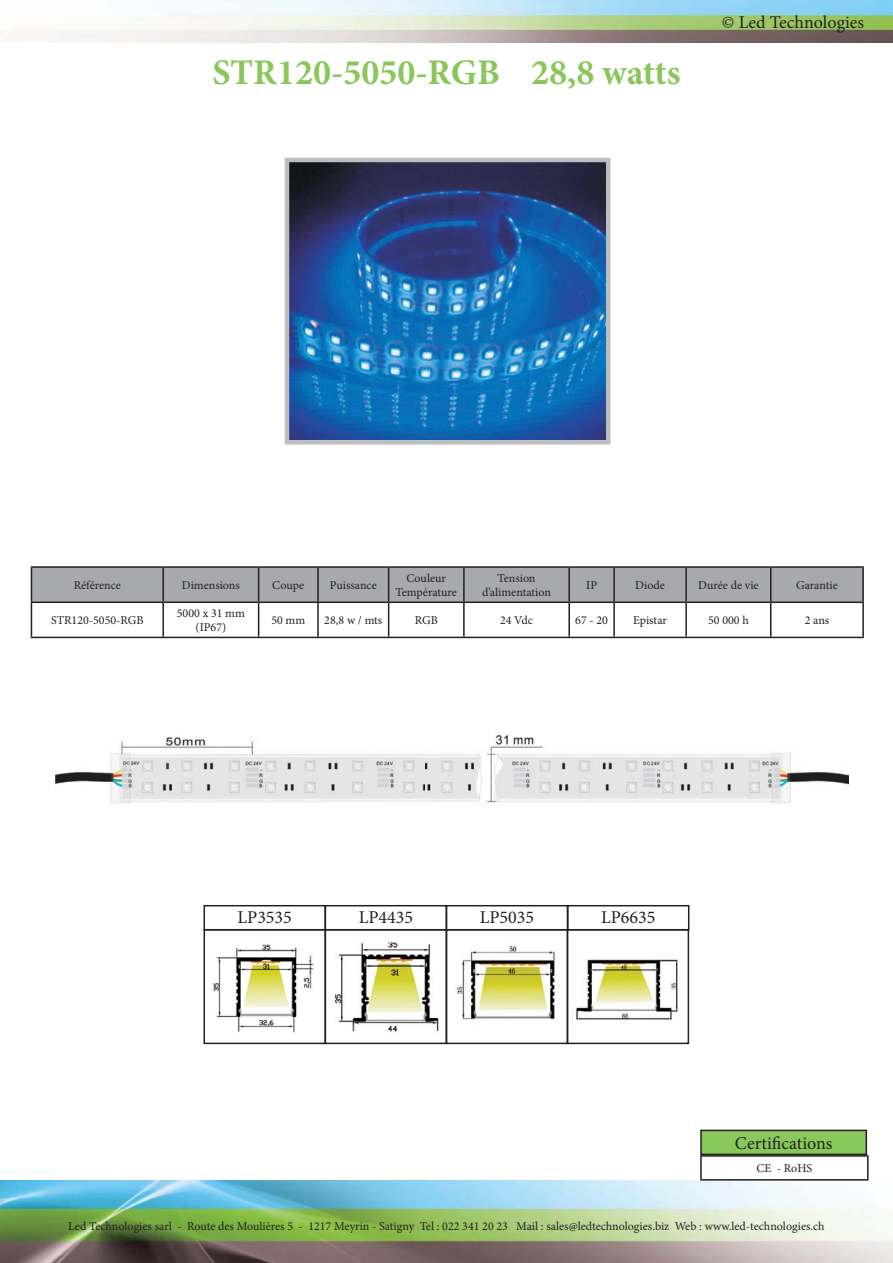
<style>
.page{position:relative;width:893px;height:1263px;background:#fff}
.page>*{position:absolute;margin:0;border:0;box-sizing:border-box;transform-origin:0 0}
.t1{font:700 36px "Minion Pro";color:#8ac75a}
.t2{font:18px "Minion Pro";color:#231f20}
.t3{font:12px/14.4px "Minion Pro";color:#231f20;text-align:center}
</style>
<div class="page">
<img style="left:0;top:1180px;width:893px;height:83px">
<img style="left:0;top:1px;width:893px;height:42px">
<img style="left:290px;top:163px;width:315px;height:276px">
<div style="left:285px;top:158px;width:325px;height:286px;border:4px solid #bbbdc0"></div>
<div style="left:32px;top:568px;width:830px;height:33px;background:#a7a9ac"></div>
<hr style="left:31px;top:566px;width:132px;height:2px;background:#231f20">
<hr style="left:31px;top:568px;width:1px;height:33px;background:#231f20">
<hr style="left:163px;top:566px;width:96px;height:2px;background:#231f20">
<hr style="left:162px;top:568px;width:2px;height:33px;background:#231f20">
<hr style="left:259px;top:566px;width:59px;height:2px;background:#231f20">
<hr style="left:258px;top:568px;width:1px;height:33px;background:#231f20">
<hr style="left:318px;top:566px;width:71px;height:2px;background:#231f20">
<hr style="left:317px;top:568px;width:2px;height:33px;background:#231f20">
<hr style="left:389px;top:566px;width:75px;height:2px;background:#231f20">
<hr style="left:388px;top:568px;width:1px;height:33px;background:#231f20">
<hr style="left:464px;top:566px;width:105px;height:2px;background:#231f20">
<hr style="left:463px;top:568px;width:2px;height:33px;background:#231f20">
<hr style="left:569px;top:566px;width:45px;height:2px;background:#231f20">
<hr style="left:568px;top:568px;width:2px;height:33px;background:#231f20">
<hr style="left:614px;top:566px;width:72px;height:2px;background:#231f20">
<hr style="left:613px;top:568px;width:2px;height:33px;background:#231f20">
<hr style="left:686px;top:566px;width:85px;height:2px;background:#231f20">
<hr style="left:685px;top:568px;width:2px;height:33px;background:#231f20">
<hr style="left:771px;top:566px;width:93px;height:2px;background:#231f20">
<hr style="left:770px;top:568px;width:1px;height:33px;background:#231f20">
<hr style="left:862px;top:568px;width:2px;height:33px;background:#231f20">
<hr style="left:31px;top:601px;width:132px;height:2px;background:#231f20">
<hr style="left:31px;top:603px;width:1px;height:34px;background:#231f20">
<hr style="left:163px;top:601px;width:96px;height:2px;background:#231f20">
<hr style="left:162px;top:603px;width:2px;height:34px;background:#231f20">
<hr style="left:259px;top:601px;width:59px;height:2px;background:#231f20">
<hr style="left:258px;top:603px;width:1px;height:34px;background:#231f20">
<hr style="left:318px;top:601px;width:71px;height:2px;background:#231f20">
<hr style="left:317px;top:603px;width:2px;height:34px;background:#231f20">
<hr style="left:389px;top:601px;width:75px;height:2px;background:#231f20">
<hr style="left:388px;top:603px;width:1px;height:34px;background:#231f20">
<hr style="left:464px;top:601px;width:105px;height:2px;background:#231f20">
<hr style="left:463px;top:603px;width:2px;height:34px;background:#231f20">
<hr style="left:569px;top:601px;width:45px;height:2px;background:#231f20">
<hr style="left:568px;top:603px;width:2px;height:34px;background:#231f20">
<hr style="left:614px;top:601px;width:72px;height:2px;background:#231f20">
<hr style="left:613px;top:603px;width:2px;height:34px;background:#231f20">
<hr style="left:686px;top:601px;width:85px;height:2px;background:#231f20">
<hr style="left:685px;top:603px;width:2px;height:34px;background:#231f20">
<hr style="left:771px;top:601px;width:93px;height:2px;background:#231f20">
<hr style="left:770px;top:603px;width:1px;height:34px;background:#231f20">
<hr style="left:862px;top:603px;width:2px;height:34px;background:#231f20">
<hr style="left:31px;top:637px;width:433px;height:1px;background:#231f20">
<hr style="left:464px;top:637px;width:400px;height:1px;background:#231f20">
<div style="left:701px;top:1130px;width:165px;height:24px;background:#8ac75a"></div>
<div style="left:700px;top:1130px;width:167px;height:25px;border:2px solid #231f20"></div>
<div style="left:700px;top:1155px;width:168px;height:25px;border:2px solid #231f20"></div>
<img style="left:56px;top:734px;width:792px;height:70px">
<img style="left:576px;top:958px;width:102px;height:63px">
<div style="left:567px;top:929px;width:122px;height:115px;border:2px solid #231f20"></div>
<div style="left:567px;top:905px;width:122px;height:25px;border:2px solid #231f20"></div>
<img style="left:213px;top:944px;width:101px;height:89px">
<div style="left:204px;top:929px;width:122px;height:115px;border:2px solid #231f20"></div>
<img style="left:334px;top:942px;width:105px;height:90px">
<div style="left:325px;top:929px;width:122px;height:115px;border:2px solid #231f20"></div>
<img style="left:457px;top:946px;width:99px;height:74px">
<div style="left:446px;top:929px;width:122px;height:115px;border:2px solid #231f20"></div>
<div style="left:203px;top:905px;width:123px;height:25px;border:2px solid #231f20"></div>
<div style="left:325px;top:905px;width:122px;height:25px;border:2px solid #231f20"></div>
<div style="left:446px;top:905px;width:122px;height:25px;border:2px solid #231f20"></div>
<h1 class="t1" style="left:212px;top:58px;width:470px">STR120-5050-RGB 28,8 watts</h1>
<h2 class="t2" style="left:722px;top:15px;width:144px">© Led Technologies</h2>
<p class="t3" style="left:74px;top:579px;width:49px">Référence</p>
<p class="t3" style="left:182px;top:579px;width:59px">Dimensions</p>
<p class="t3" style="left:272px;top:579px;width:33px">Coupe</p>
<p class="t3" style="left:330px;top:579px;width:49px">Puissance</p>
<p class="t3" style="left:396px;top:572px;width:63px">Couleur<br>Température</p>
<p class="t3" style="left:482px;top:572px;width:70px">Tension d’alimentation</p>
<p class="t3" style="left:586px;top:579px;width:12px">IP</p>
<p class="t3" style="left:635px;top:579px;width:31px">Diode</p>
<p class="t3" style="left:698px;top:579px;width:62px">Durée de vie</p>
<p class="t3" style="left:796px;top:579px;width:43px">Garantie</p>
<p class="t3" style="left:51px;top:614px;width:94px">STR120-5050-RGB</p>
<p class="t3" style="left:177px;top:607px;width:70px">5000 x 31 mm (IP67)</p>
<p class="t3" style="left:271px;top:614px;width:35px">50 mm</p>
<p class="t3" style="left:324px;top:614px;width:60px">28,8 w / mts</p>
<p class="t3" style="left:415px;top:614px;width:24px">RGB</p>
<p class="t3" style="left:500px;top:614px;width:34px">24 Vdc</p>
<p class="t3" style="left:575px;top:614px;width:34px">67 - 20</p>
<p class="t3" style="left:633px;top:614px;width:35px">Epistar</p>
<p class="t3" style="left:708px;top:614px;width:42px">50 000 h</p>
<p class="t3" style="left:805px;top:614px;width:26px">2 ans</p>
<h2 class="t2" style="left:238px;top:910px;width:56px">LP3535</h2>
<h2 class="t2" style="left:359px;top:910px;width:56px">LP4435</h2>
<h2 class="t2" style="left:480px;top:910px;width:56px">LP5035</h2>
<h2 class="t2" style="left:601px;top:910px;width:56px">LP6635</h2>
<h2 class="t2" style="left:735px;top:1136px;width:99px">Certifications</h2>
<p class="t3" style="left:756px;top:1162px;width:57px">CE - RoHS</p>
<p class="t3" style="left:68px;top:1220px;width:758px">Led Technologies sarl - Route des Moulières 5 - 1217 Meyrin - Satigny Tel : 022 341 20 23 Mail : sales@ledtechnologies.biz Web : www.led-technologies.ch</p>
</div>
